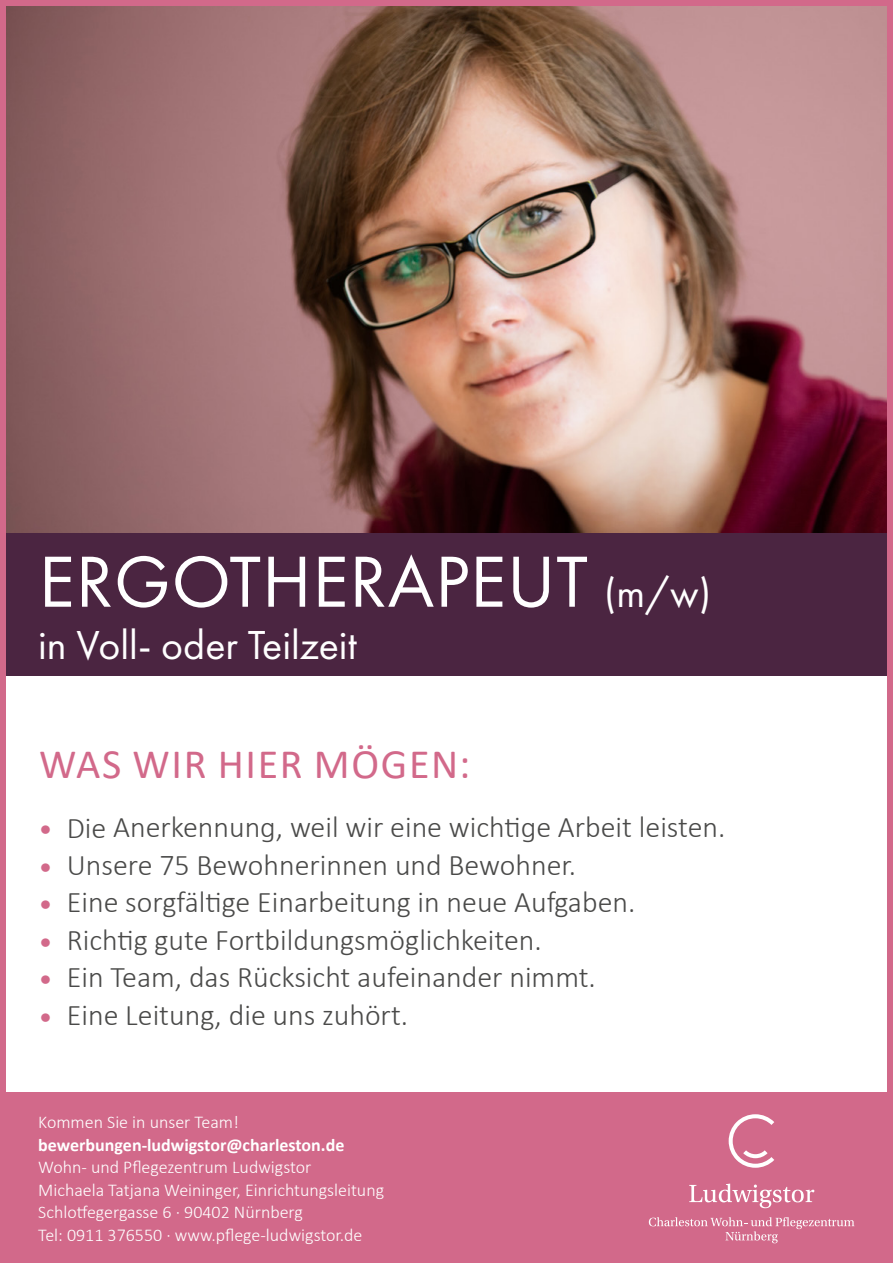
<style>
.page{position:relative;width:893px;height:1263px;background:#fff}
.page>*{position:absolute;margin:0;border:0;box-sizing:border-box;transform-origin:0 0}
.t1{font:75px "Futura PT";letter-spacing:.01em;color:#fff}
.t2{font:42px "Futura PT";color:#fff}
.t3{font:42px "Calibri";letter-spacing:.04em;color:#d2698a}
.t4{font:300 30px "Calibri";color:#4a4a49}
.t5{font:300 18px/22.5px "Calibri";color:#fff}
.t6{font:700 18px "Calibri";color:#fff}
.s1{font-size:42px}
.s2{color:#d2698a}
</style>
<div class="page">
<img style="left:7px;top:7px;width:879px;height:526px">
<div style="left:0;top:1093px;width:893px;height:170px;background:#d2698a"></div>
<svg style="left:729px;top:1114px;width:45px;height:54px"></svg>
<svg style="left:689px;top:1183px;width:125px;height:25px"></svg>
<svg style="left:649px;top:1217px;width:205px;height:26px"></svg>
<div style="left:0;top:533px;width:893px;height:143px;background:#4b2541"></div>
<div style="left:0;top:0;width:893px;height:1263px;border:6px solid #d2698a"></div>
<h1 class="t1" style="left:39px;top:537px;width:674px">ERGOTHERAPEUT <span class="s1">(m/w)</span></h1>
<h2 class="t2" style="left:38px;top:620px;width:320px">in Voll- oder Teilzeit</h2>
<h2 class="t3" style="left:39px;top:735px;width:433px">WAS WIR HIER MÖGEN:</h2>
<p class="t4" style="left:38px;top:808px;width:689px"><span class="s2">•</span> Die Anerkennung, weil wir eine wichtige Arbeit leisten.</p>
<p class="t4" style="left:38px;top:846px;width:539px"><span class="s2">•</span> Unsere 75 Bewohnerinnen und Bewohner.</p>
<p class="t4" style="left:38px;top:883px;width:599px"><span class="s2">•</span> Eine sorgfältige Einarbeitung in neue Aufgaben.</p>
<p class="t4" style="left:38px;top:921px;width:505px"><span class="s2">•</span> Richtig gute Fortbildungsmöglichkeiten.</p>
<p class="t4" style="left:38px;top:958px;width:559px"><span class="s2">•</span> Ein Team, das Rücksicht aufeinander nimmt.</p>
<p class="t4" style="left:38px;top:996px;width:371px"><span class="s2">•</span> Eine Leitung, die uns zuhört.</p>
<p class="t5" style="left:38px;top:1111px;width:202px">Kommen Sie in unser Team!</p>
<p class="t6" style="left:38px;top:1132px;width:308px">bewerbungen-ludwigstor@charleston.de</p>
<p class="t5" style="left:38px;top:1156px;width:347px">Wohn- und Pflegezentrum Ludwigstor<br>Michaela Tatjana Weininger, Einrichtungsleitung Schlotfegergasse 6 · 90402 Nürnberg<br>Tel: 0911 376550 · www.pflege-ludwigstor.de</p>
</div>
